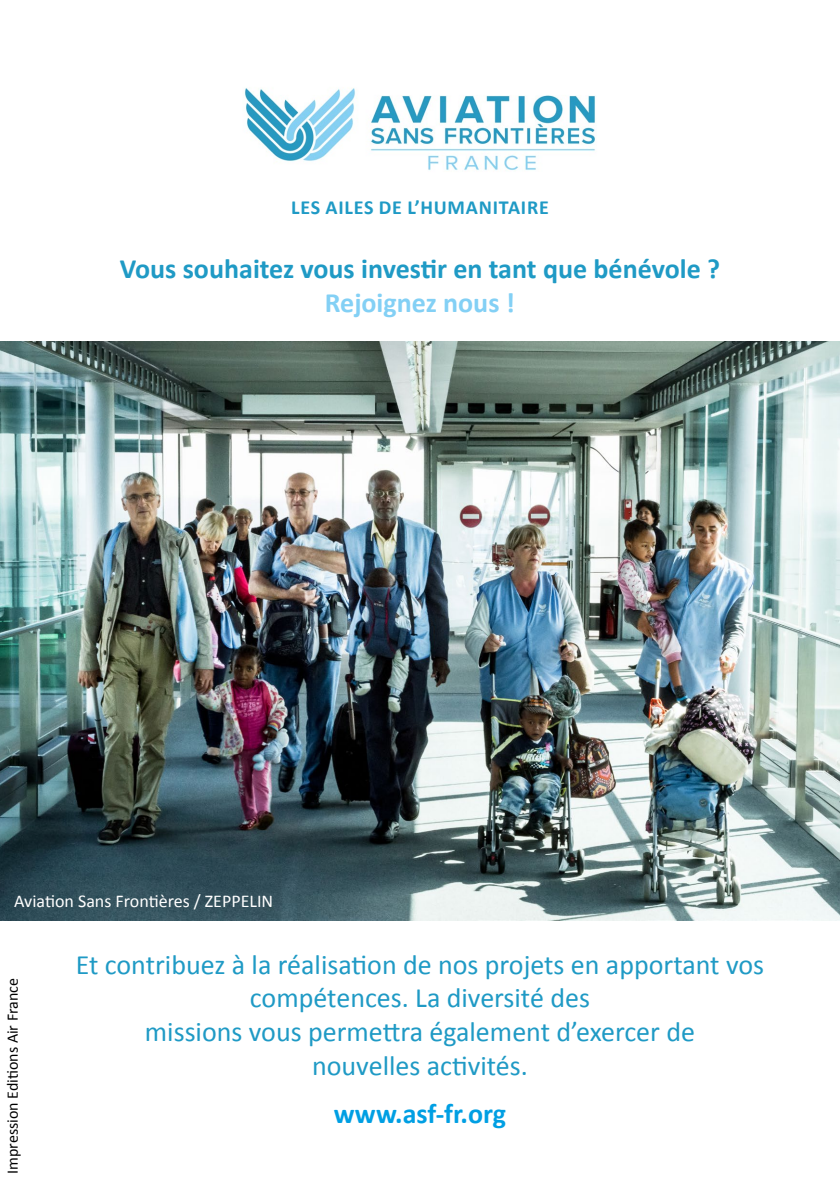
<style>
.page{position:relative;width:840px;height:1191px;background:#fff}
.page>*{position:absolute;margin:0;border:0;box-sizing:border-box;transform-origin:0 0}
.t1{font:28px/33.6px "Calibri";color:#1f9ac5;text-align:center}
.t2{font:700 28px "Calibri";color:#1f9ac5}
.t3{font:700 28px "Calibri";color:#83d0f5}
.t4{font:700 28px "Calibri";color:#009fe3}
.t5{font:700 20px "Calibri";letter-spacing:.04em;color:#1f9ac5}
.t6{font:18px "Calibri";color:#fff}
.t7{font:16px "Calibri";color:#000}
</style>
<div class="page">
<img style="left:0;top:342px;width:839px;height:578px">
<img style="left:244px;top:88px;width:352px;height:83px">
<p class="t5" style="left:291px;top:194px;width:259px">LES AILES DE L’HUMANITAIRE</p>
<p class="t2" style="left:120px;top:251px;width:601px">Vous souhaitez vous investir en tant que bénévole ?</p>
<p class="t3" style="left:325px;top:285px;width:191px">Rejoignez nous !</p>
<p class="t6" style="left:14px;top:889px;width:260px">Aviation Sans Frontières / ZEPPELIN</p>
<p class="t7" style="left:2px;top:1174px;width:198px;rotate:-90deg">Impression Editions Air France</p>
<p class="t1" style="left:76px;top:947px;width:689px">Et contribuez à la réalisation de nos projets en apportant vos compétences. La diversité des<br>missions vous permettra également d’exercer de<br>nouvelles activités.</p>
<p class="t4" style="left:334px;top:1095px;width:173px">www.asf-fr.org</p>
</div>
